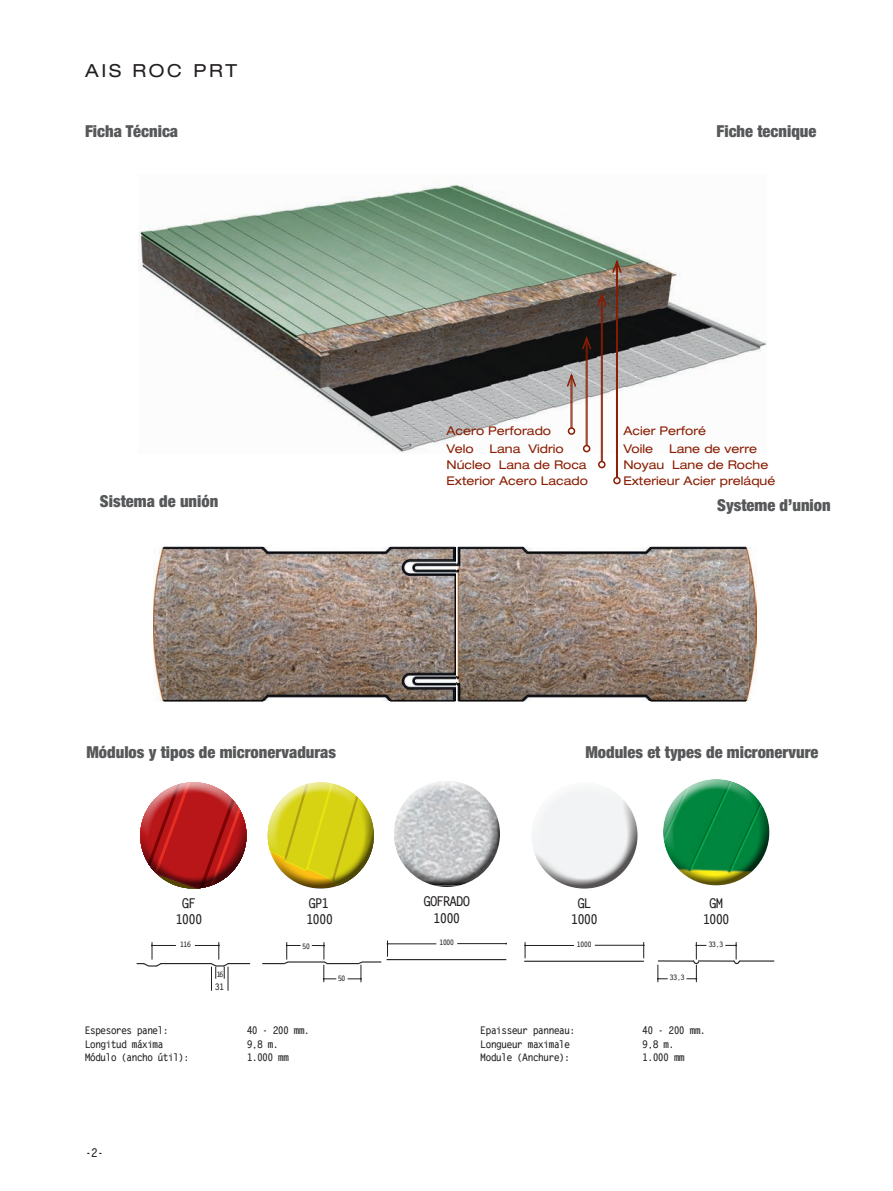
<style>
.page{position:relative;width:893px;height:1191px;background:#fff}
.page>*{position:absolute;margin:0;border:0;box-sizing:border-box;transform-origin:0 0}
.t1{font:expanded 18px "Helvetica Neue LT Std";letter-spacing:.15em;color:#231f20}
.t2{font:900 condensed 16.5px "Helvetica Neue";color:#57585a}
.t3{font:700 13.5px/16.2px "Letter Gothic";letter-spacing:-.015em;color:#231f20;text-align:center}
.t4{font:expanded 12px/15.9px "Helvetica Neue LT Std";color:#891c02}
.t5{font:700 12px "Letter Gothic";color:#231f20}
.t6{font:700 10.5px "Letter Gothic";color:#231f20}
.t7{font:700 9px "Letter Gothic";color:#231f20}
.t8{font:700 7.5px "Letter Gothic";letter-spacing:-.015em;color:#231f20}
</style>
<div class="page">
<img style="left:139px;top:183px;width:627px;height:270px">
<div style="left:530px;top:798px;width:110px;height:91px;background:#231f20;opacity:.75"></div>
<hr style="left:595px;top:945px;width:49px;height:1px;background:#231f20">
<svg style="left:643px;top:942px;width:2px;height:16px"></svg>
<hr style="left:525px;top:945px;width:49px;height:1px;background:#231f20">
<svg style="left:524px;top:942px;width:2px;height:16px"></svg>
<hr style="left:524px;top:960px;width:120px;height:1px;background:#231f20">
<hr style="left:288px;top:961px;width:37px;height:1px;background:#231f20">
<hr style="left:327px;top:963px;width:32px;height:1px;background:#231f20">
<svg style="left:312px;top:942px;width:24px;height:40px"></svg>
<svg style="left:347px;top:961px;width:34px;height:21px"></svg>
<svg style="left:262px;top:942px;width:39px;height:23px"></svg>
<div style="left:662px;top:776px;width:108px;height:84px;background:#fff;opacity:.75"></div>
<div style="left:662px;top:795px;width:110px;height:91px;background:#231f20;opacity:.75"></div>
<svg style="left:657px;top:964px;width:11px;height:18px"></svg>
<hr style="left:658px;top:960px;width:36px;height:1px;background:#231f20">
<hr style="left:698px;top:960px;width:36px;height:1px;background:#231f20">
<hr style="left:739px;top:960px;width:35px;height:1px;background:#231f20">
<svg style="left:686px;top:942px;width:20px;height:40px"></svg>
<svg style="left:725px;top:942px;width:16px;height:21px"></svg>
<svg style="left:140px;top:782px;width:234px;height:107px"></svg>
<hr style="left:161px;top:963px;width:50px;height:1px;background:#231f20">
<svg style="left:195px;top:942px;width:55px;height:48px"></svg>
<svg style="left:137px;top:942px;width:39px;height:25px"></svg>
<div style="left:393px;top:778px;width:108px;height:86px;background:#fff;opacity:.75"></div>
<div style="left:393px;top:796px;width:109px;height:92px;background:#231f20;opacity:.75"></div>
<hr style="left:457px;top:943px;width:49px;height:1px;background:#231f20">
<hr style="left:387px;top:943px;width:49px;height:1px;background:#231f20">
<svg style="left:387px;top:940px;width:1px;height:16px"></svg>
<hr style="left:387px;top:959px;width:119px;height:1px;background:#231f20">
<img style="left:153px;top:547px;width:303px;height:153px">
<img style="left:458px;top:547px;width:299px;height:153px">
<hr style="left:571px;top:375px;width:1px;height:53px;background:#891c02">
<hr style="left:572px;top:375px;width:1px;height:53px;background:#891c02">
<div style="left:568px;top:427px;width:7px;height:8px;border:2px solid #891c02;border-radius:50%"></div>
<svg style="left:565px;top:371px;width:12px;height:17px"></svg>
<hr style="left:586px;top:338px;width:1px;height:107px;background:#891c02">
<hr style="left:587px;top:338px;width:1px;height:107px;background:#891c02">
<div style="left:583px;top:445px;width:7px;height:7px;border:2px solid #891c02;border-radius:50%"></div>
<svg style="left:581px;top:334px;width:12px;height:17px"></svg>
<hr style="left:601px;top:295px;width:1px;height:166px;background:#891c02">
<hr style="left:602px;top:295px;width:1px;height:166px;background:#891c02">
<div style="left:598px;top:461px;width:8px;height:7px;border:2px solid #891c02;border-radius:50%"></div>
<svg style="left:596px;top:291px;width:12px;height:17px"></svg>
<hr style="left:616px;top:261px;width:1px;height:216px;background:#891c02">
<hr style="left:617px;top:261px;width:1px;height:216px;background:#891c02">
<div style="left:613px;top:477px;width:8px;height:7px;border:2px solid #891c02;border-radius:50%"></div>
<svg style="left:611px;top:257px;width:12px;height:18px"></svg>
<h1 class="t1" style="left:85px;top:59px;width:154px">AIS ROC PRT</h1>
<h2 class="t2" style="left:85px;top:121px;width:95px">Ficha Técnica</h2>
<h2 class="t2" style="left:716px;top:121px;width:101px">Fiche tecnique</h2>
<p class="t4" style="left:446px;top:422px;width:106px;line-height:17.5px">Acero Perforado<br>Velo</p>
<p class="t4" style="left:446px;top:440px;width:143px;text-indent:43px">Lana Vidrio<br>Núcleo Lana de Roca<br>Exterior Acero Lacado</p>
<p class="t4" style="left:623px;top:422px;width:84px;line-height:17.5px">Acier Perforé<br>Voile</p>
<p class="t4" style="left:623px;top:440px;width:154px;text-indent:46px">Lane de verre<br>Noyau Lane de Roche<br>Exterieur Acier preláqué</p>
<h2 class="t2" style="left:100px;top:491px;width:120px">Sistema de unión</h2>
<h2 class="t2" style="left:717px;top:494px;width:115px">Systeme d’union</h2>
<h2 class="t2" style="left:86px;top:741px;width:251px">Módulos y tipos de micronervaduras</h2>
<h2 class="t2" style="left:585px;top:741px;width:235px">Modules et types de micronervure</h2>
<p class="t3" style="left:176px;top:895px;width:28px">GF<br>1000</p>
<p class="t8" style="left:180px;top:940px;width:13px">116</p>
<p class="t3" style="left:306px;top:895px;width:28px;text-align:left">GP1<br>1000</p>
<p class="t8" style="left:303px;top:941px;width:9px">50</p>
<p class="t3" style="left:424px;top:893px;width:48px">GOFRADO<br>1000</p>
<p class="t8" style="left:439px;top:938px;width:16px">1000</p>
<p class="t3" style="left:571px;top:895px;width:28px">GL<br>1000</p>
<p class="t8" style="left:577px;top:940px;width:16px">1000</p>
<p class="t3" style="left:703px;top:895px;width:28px">GM<br>1000</p>
<p class="t8" style="left:709px;top:939px;width:16px">33,3</p>
<p class="t8" style="left:217px;top:970px;width:8px">16</p>
<p class="t7" style="left:215px;top:981px;width:10px">31</p>
<p class="t8" style="left:338px;top:973px;width:9px">50</p>
<p class="t8" style="left:670px;top:973px;width:16px">33,3</p>
<p class="t6" style="left:85px;top:1024px;width:85px">Espesores panel:</p>
<p class="t6" style="left:247px;top:1024px;width:64px">40 - 200 mm.</p>
<p class="t6" style="left:85px;top:1037px;width:80px">Longitud máxima</p>
<p class="t6" style="left:247px;top:1037px;width:33px">9,8 m.</p>
<p class="t6" style="left:85px;top:1051px;width:106px">Módulo (ancho útil):</p>
<p class="t6" style="left:247px;top:1051px;width:43px">1.000 mm</p>
<p class="t6" style="left:480px;top:1024px;width:96px">Epaisseur panneau:</p>
<p class="t6" style="left:642px;top:1024px;width:64px">40 - 200 mm.</p>
<p class="t6" style="left:480px;top:1037px;width:91px">Longueur maximale</p>
<p class="t6" style="left:642px;top:1037px;width:33px">9,8 m.</p>
<p class="t6" style="left:480px;top:1051px;width:91px">Module (Anchure):</p>
<p class="t6" style="left:642px;top:1051px;width:43px">1.000 mm</p>
<p class="t5" style="left:85px;top:1145px;width:19px">-2-</p>
</div>
